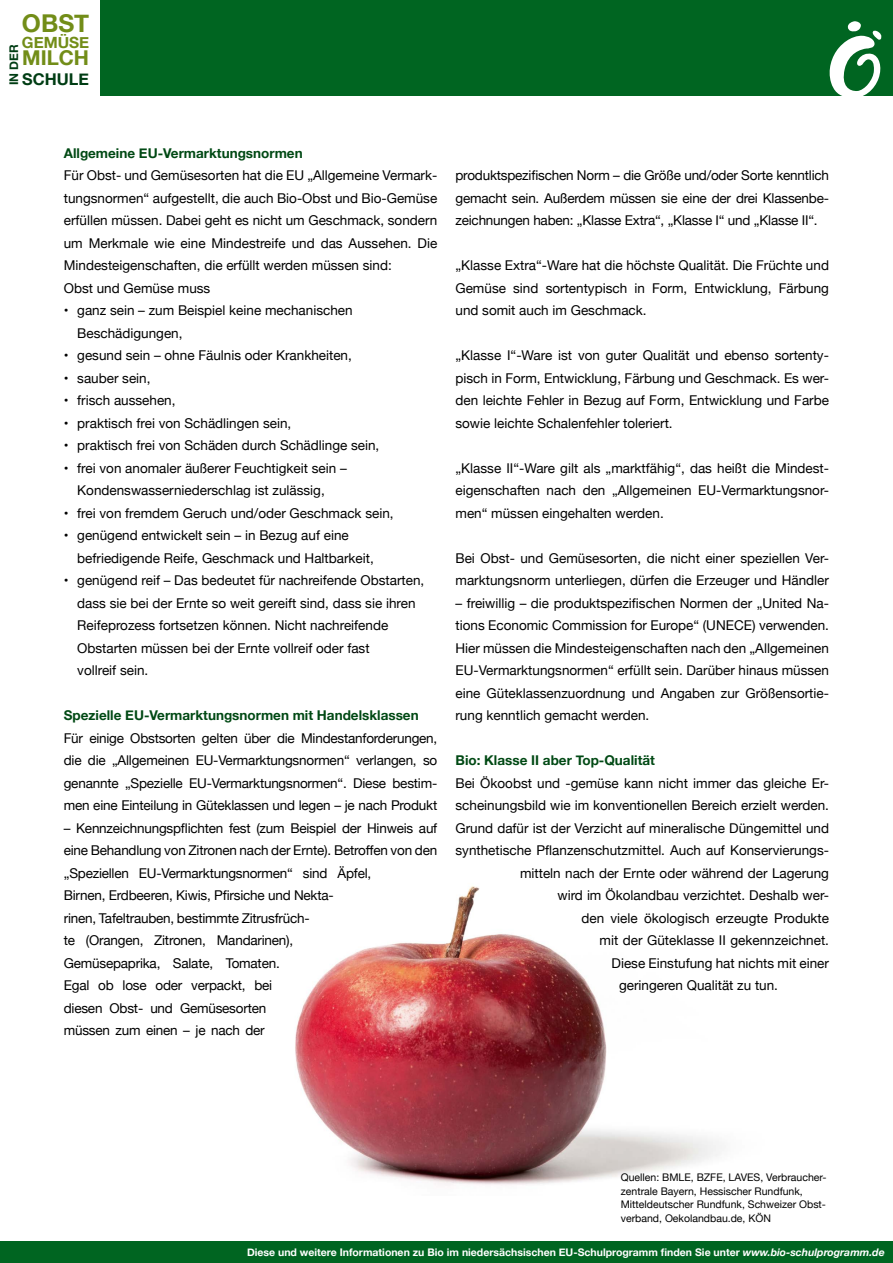
<style>
.page{position:relative;width:893px;height:1263px;background:#fff}
.page>*{position:absolute;margin:0;border:0;box-sizing:border-box;transform-origin:0 0}
.t1{font:700 24.6px "Helvetica Neue";color:#728d18}
.t2{font:700 20.4px "Helvetica Neue";color:#728d18}
.t3{font:700 16.2px "Helvetica Neue";color:#003d14}
.t4{font:700 15.45px "Helvetica Neue";color:#728d18}
.t5{font:13.5px/22.5px "Helvetica Neue";color:#000}
.t6{font:700 13.5px "Helvetica Neue";color:#004914}
.t7{font:700 12px "Helvetica Neue";color:#003d14}
.t8{font:10.5px/13.5px "Helvetica Neue";color:#000}
.t9{font:700 10.5px "Helvetica Neue";color:#fff}
.s1{font-style:italic}
</style>
<div class="page">
<div style="left:0;top:0;width:893px;height:95px;background:#006521"></div>
<div style="left:0;top:1242px;width:893px;height:21px;background:#006521"></div>
<div style="left:0;top:0;width:100px;height:100px;background:#fff"></div>
<svg style="left:827px;top:21px;width:56px;height:75px"></svg>
<img style="left:295px;top:886px;width:427px;height:299px">
<h1 class="t1" style="left:22px;top:4px;width:69px">OBST</h1>
<p class="t4" style="left:22px;top:31px;width:69px">GEMÜSE</p>
<h2 class="t2" style="left:22px;top:42px;width:68px">MILCH</h2>
<p class="t7" style="left:4px;top:85px;width:43px;rotate:-90deg">IN DER</p>
<p class="t3" style="left:22px;top:66px;width:68px">SCHULE</p>
<p class="t6" style="left:64px;top:142px;width:240px">Allgemeine EU-Vermarktungsnormen</p>
<p class="t5" style="left:64px;top:165px;width:375px">Für Obst- und Gemüsesorten hat die EU „Allgemeine Vermark&shy;tungsnormen“ aufgestellt, die auch Bio-Obst und Bio-Gemüse erfüllen müssen. Dabei geht es nicht um Geschmack, sondern um Merkmale wie eine Mindestreife und das Aussehen. Die Mindesteigenschaften, die erfüllt werden müssen sind:<br>Obst und Gemüse muss</p>
<p class="t5" style="left:77px;top:300px;width:277px;text-indent:-14px">• ganz sein – zum Beispiel keine mechanischen<br>Beschädigungen,</p>
<p class="t5" style="left:64px;top:345px;width:290px">• gesund sein – ohne Fäulnis oder Krankheiten,</p>
<p class="t5" style="left:64px;top:367px;width:88px">• sauber sein,</p>
<p class="t5" style="left:64px;top:390px;width:113px">• frisch aussehen,</p>
<p class="t5" style="left:64px;top:412px;width:229px">• praktisch frei von Schädlingen sein,</p>
<p class="t5" style="left:64px;top:435px;width:317px">• praktisch frei von Schäden durch Schädlinge sein,</p>
<p class="t5" style="left:77px;top:457px;width:271px;text-indent:-14px">• frei von anomaler äußerer Feuchtigkeit sein –<br>Kondenswasserniederschlag ist zulässig,</p>
<p class="t5" style="left:64px;top:502px;width:331px">• frei von fremdem Geruch und/oder Geschmack sein,</p>
<p class="t5" style="left:77px;top:525px;width:298px;text-indent:-14px">• genügend entwickelt sein – in Bezug auf eine befriedigende Reife, Geschmack und Haltbarkeit,</p>
<p class="t5" style="left:77px;top:570px;width:349px;text-indent:-14px">• genügend reif – Das bedeutet für nachreifende Obstarten, dass sie bei der Ernte so weit gereift sind, dass sie ihren Reifeprozess fortsetzen können. Nicht nachreifende Obstarten müssen bei der Ernte vollreif oder fast<br>vollreif sein.</p>
<p class="t6" style="left:64px;top:705px;width:356px">Spezielle EU-Vermarktungsnormen mit Handelsklassen</p>
<p class="t5" style="left:64px;top:727px;width:375px;text-align:justify">Für einige Obstsorten gelten über die Mindestanforderungen, die die „Allgemeinen EU-Vermarktungsnormen“ verlangen, so genannte „Spezielle EU-Vermarktungsnormen“. Diese bestim&shy;men eine Einteilung in Güteklassen und legen – je nach Produkt</p>
<p class="t5" style="left:64px;top:817px;width:375px">– Kennzeichnungspflichten fest (zum Beispiel der Hinweis auf eine Behandlung von Zitronen nach der Ernte). Betroffen von den „Speziellen EU-Vermarktungsnormen“ sind Äpfel,<br>Birnen, Erdbeeren, Kiwis, Pfirsiche und Nekta-<br>rinen, Tafeltrauben, bestimmte Zitrusfrüch-<br>te (Orangen, Zitronen, Mandarinen),<br>Gemüsepaprika, Salate, Tomaten.<br>Egal ob lose oder verpackt, bei<br>diesen Obst- und Gemüsesorten<br>müssen zum einen – je nach der</p>
<p class="t5" style="left:455px;top:165px;width:375px;text-align:justify">produktspezifischen Norm – die Größe und/oder Sorte kenntlich gemacht sein. Außerdem müssen sie eine der drei Klassenbe&shy;zeichnungen haben: „Klasse Extra“, „Klasse I“ und „Klasse II“.</p>
<p class="t5" style="left:455px;top:255px;width:375px;text-align:justify">„Klasse Extra“-Ware hat die höchste Qualität. Die Früchte und Gemüse sind sortentypisch in Form, Entwicklung, Färbung und somit auch im Geschmack.</p>
<p class="t5" style="left:455px;top:345px;width:375px;text-align:justify">„Klasse I“-Ware ist von guter Qualität und ebenso sortenty&shy;pisch in Form, Entwicklung, Färbung und Geschmack. Es wer&shy;den leichte Fehler in Bezug auf Form, Entwicklung und Farbe sowie leichte Schalenfehler toleriert.</p>
<p class="t5" style="left:455px;top:457px;width:375px;text-align:justify">„Klasse II“-Ware gilt als „marktfähig“, das heißt die Mindest&shy;eigenschaften nach den „Allgemeinen EU-Vermarktungsnor&shy;men“ müssen eingehalten werden.</p>
<p class="t5" style="left:455px;top:547px;width:375px">Bei Obst- und Gemüsesorten, die nicht einer speziellen Ver&shy;marktungsnorm unterliegen, dürfen die Erzeuger und Händler</p>
<p class="t5" style="left:455px;top:592px;width:375px;text-align:justify">– freiwillig – die produktspezifischen Normen der „United Na&shy;tions Economic Commission for Europe“ (UNECE) verwenden.<br>Hier müssen die Mindesteigenschaften nach den „Allgemeinen EU-Vermarktungsnormen“ erfüllt sein. Darüber hinaus müssen eine Güteklassenzuordnung und Angaben zur Größensortie&shy;rung kenntlich gemacht werden.</p>
<p class="t6" style="left:455px;top:750px;width:201px">Bio: Klasse II aber Top-Qualität</p>
<p class="t5" style="left:455px;top:772px;width:375px">Bei Ökoobst und -gemüse kann nicht immer das gleiche Er-</p>
<p class="t5" style="left:455px;top:795px;width:375px">scheinungsbild wie im konventionellen Bereich erzielt werden.</p>
<p class="t5" style="left:455px;top:817px;width:375px">Grund dafür ist der Verzicht auf mineralische Düngemittel und</p>
<p class="t5" style="left:455px;top:840px;width:375px">synthetische Pflanzenschutzmittel. Auch auf Konservierungs-</p>
<p class="t5" style="left:520px;top:862px;width:311px">mitteln nach der Ernte oder während der Lagerung</p>
<p class="t5" style="left:557px;top:885px;width:273px">wird im Ökolandbau verzichtet. Deshalb wer-</p>
<p class="t5" style="left:581px;top:907px;width:249px">den viele ökologisch erzeugte Produkte</p>
<p class="t5" style="left:599px;top:930px;width:231px">mit der Güteklasse II gekennzeichnet.</p>
<p class="t5" style="left:611px;top:952px;width:219px">Diese Einstufung hat nichts mit einer</p>
<p class="t5" style="left:619px;top:975px;width:161px">geringeren Qualität zu tun.</p>
<p class="t8" style="left:621px;top:1171px;width:207px">Quellen: BMLE, BZFE, LAVES, Verbraucher&shy;zentrale Bayern, Hessischer Rundfunk, Mitteldeutscher Rundfunk, Schweizer Obst&shy;verband, Oekolandbau.de, KÖN</p>
<p class="t9" style="left:247px;top:1244px;width:639px">Diese und weitere Informationen zu Bio im niedersächsischen EU-Schulprogramm finden Sie unter <span class="s1">www.bio-schulprogramm.de</span></p>
</div>
